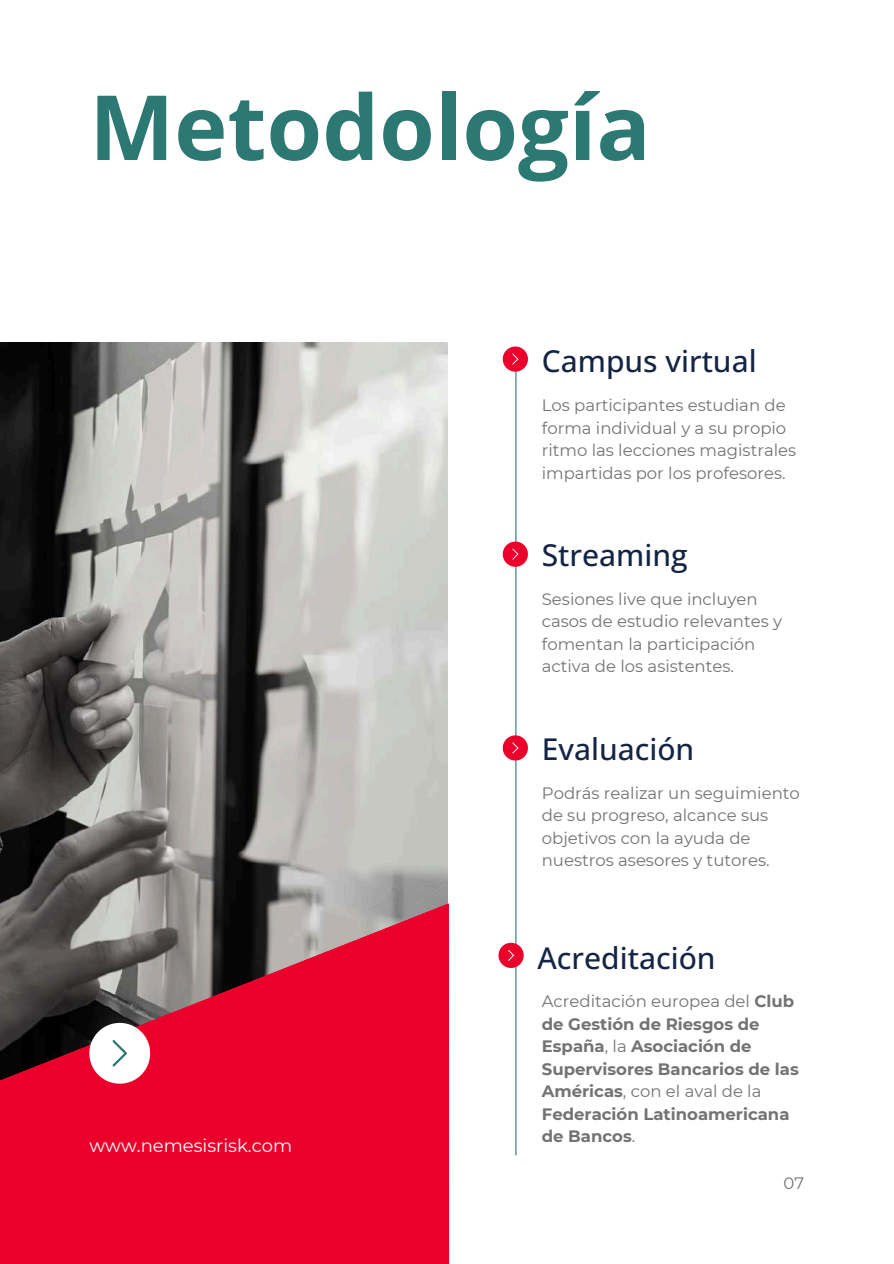
<style>
.page{position:relative;width:894px;height:1264px;background:#fff}
.page>*{position:absolute;margin:0;border:0;box-sizing:border-box;transform-origin:0 0}
.t1{font:700 90px "Open Sans";color:#2c7873}
.t2{font:500 30px "Open Sans";color:#142445}
.t3{font:18px "Montserrat";color:#fff}
.t4{font:16.5px/22.5px "Montserrat";color:#737373}
.t5{font:700 16.5px/22.5px "Montserrat";color:#737373}
.s1{font-weight:400}
</style>
<div class="page">
<hr style="left:515px;top:366px;width:1px;height:789px;background:#2c7873">
<svg style="left:502px;top:735px;width:25px;height:25px"></svg>
<svg style="left:502px;top:541px;width:25px;height:25px"></svg>
<svg style="left:502px;top:346px;width:25px;height:25px"></svg>
<img style="left:0;top:343px;width:447px;height:560px">
<svg style="left:0;top:903px;width:449px;height:360px;background:#c91838"></svg>
<svg style="left:89px;top:1022px;width:61px;height:61px"></svg>
<svg style="left:498px;top:942px;width:25px;height:25px"></svg>
<h1 class="t1" style="left:89px;top:64px;width:562px">Metodología</h1>
<h2 class="t2" style="left:541px;top:340px;width:216px">Campus virtual</h2>
<p class="t4" style="left:541px;top:394px;width:256px">Los participantes estudian de forma individual y a su propio ritmo las lecciones magistrales impartidas por los profesores.</p>
<h2 class="t2" style="left:541px;top:534px;width:147px">Streaming</h2>
<p class="t4" style="left:541px;top:587px;width:242px">Sesiones live que incluyen casos de estudio relevantes y fomentan la participación activa de los asistentes.</p>
<h2 class="t2" style="left:541px;top:727px;width:154px">Evaluación</h2>
<p class="t4" style="left:541px;top:781px;width:259px">Podrás realizar un seguimiento de su progreso, alcance sus objetivos con la ayuda de nuestros asesores y tutores.</p>
<p class="t3" style="left:89px;top:1134px;width:204px">www.nemesisrisk.com</p>
<h2 class="t2" style="left:537px;top:936px;width:179px">Acreditación</h2>
<p class="t5" style="left:541px;top:990px;width:258px"><span class="s1">Acreditación europea del</span> Club de Gestión de Riesgos de<br>España<span class="s1">, la</span> Asociación de<br>Supervisores Bancarios de las<br>Américas<span class="s1">, con el aval de la<br></span>Federación Latinoamericana de Bancos<span class="s1">.</span></p>
<p class="t4" style="left:783px;top:1171px;width:22px">07</p>
</div>
